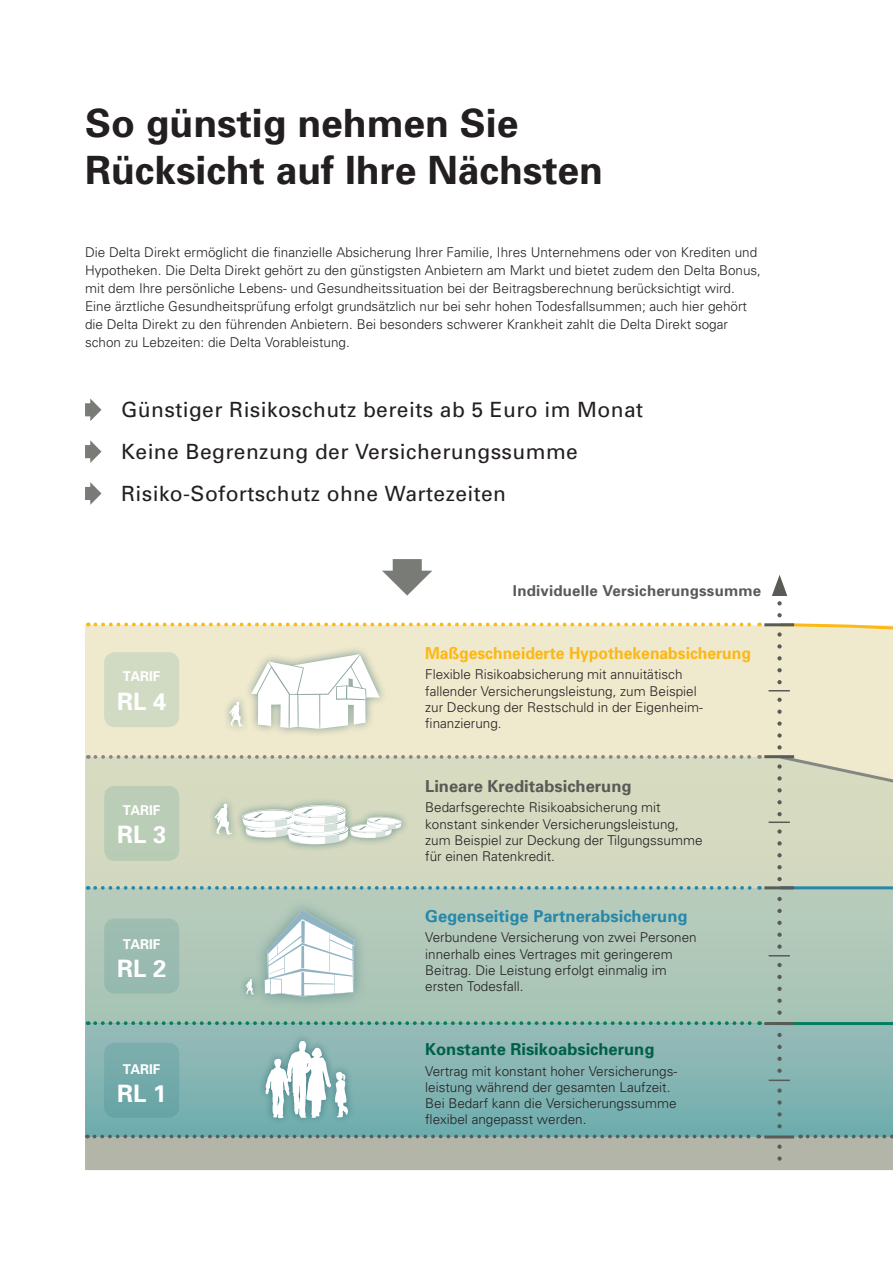
<style>
.page{position:relative;width:893px;height:1263px;background:#fff}
.page>*{position:absolute;margin:0;border:0;box-sizing:border-box;transform-origin:0 0}
.t1{font:700 39px "Univers";color:#231f20}
.t2{font:700 24px "Univers";color:#fff}
.t3{font:21px "Univers";letter-spacing:.02em;color:#231f20}
.t4{font:700 16.5px "Univers";color:#fcb814;scale:.95 1}
.t5{font:700 16.5px "Univers";color:#2688aa}
.t6{font:700 16.5px "Univers";color:#006047}
.t7{font:700 16.5px "Univers";color:#585b56}
.t8{font:700 15px "Univers";letter-spacing:.015em;color:#585b56}
.t9{font:300 13.5px/18px "Univers";color:#231f20}
.t10{font:700 13.5px "Univers";color:#fff}
</style>
<div class="page">
<svg style="left:85px;top:625px;width:693px;height:263px;background:#e1e1c6"></svg>
<div style="left:778px;top:623px;width:115px;height:122px;background:#efe9cd"></div>
<div style="left:85px;top:1137px;width:808px;height:33px;background:#b3b5a8"></div>
<svg style="left:382px;top:559px;width:50px;height:37px"></svg>
<div style="left:85px;top:1023px;width:808px;height:114px;background:linear-gradient(to bottom,#99bdb9,#6daaab)"></div>
<div style="left:85px;top:888px;width:808px;height:135px;background:#b0c7b9"></div>
<svg style="left:95px;top:886px;width:665px;height:4px"></svg>
<svg style="left:95px;top:755px;width:665px;height:4px;background:#c1c1ae"></svg>
<svg style="left:95px;top:623px;width:665px;height:3px"></svg>
<svg style="left:95px;top:1021px;width:665px;height:4px"></svg>
<div style="left:242px;top:645px;width:153px;height:99px;background:#004b5d;opacity:.5"></div>
<svg style="left:251px;top:654px;width:129px;height:75px"></svg>
<div style="left:221px;top:693px;width:37px;height:48px;background:#004b5d;opacity:.5"></div>
<svg style="left:229px;top:702px;width:14px;height:24px"></svg>
<div style="left:250px;top:895px;width:126px;height:123px;background:#004b5d;opacity:.4"></div>
<svg style="left:265px;top:910px;width:90px;height:87px"></svg>
<div style="left:237px;top:971px;width:31px;height:39px;background:#004b5d;opacity:.5"></div>
<svg style="left:245px;top:979px;width:9px;height:16px"></svg>
<svg style="left:85px;top:398px;width:17px;height:23px"></svg>
<svg style="left:85px;top:440px;width:17px;height:23px"></svg>
<svg style="left:85px;top:482px;width:17px;height:23px"></svg>
<svg style="left:94px;top:1134px;width:665px;height:4px;background:#70928f"></svg>
<div style="left:257px;top:1033px;width:106px;height:99px;background:#004b5d;opacity:.5"></div>
<svg style="left:265px;top:1041px;width:84px;height:77px"></svg>
<div style="left:104px;top:652px;width:75px;height:75px;background:#d1dbc3;border-radius:11px"></div>
<div style="left:104px;top:786px;width:75px;height:75px;background:#bacdb6;border-radius:11px"></div>
<div style="left:104px;top:918px;width:75px;height:75px;background:#9bbbb0;border-radius:11px"></div>
<div style="left:104px;top:1043px;width:75px;height:75px;background:#72a9aa;border-radius:11px"></div>
<hr style="left:764px;top:886px;width:30px;height:3px;background:#585b56">
<hr style="left:764px;top:755px;width:30px;height:3px;background:#585b56">
<hr style="left:764px;top:623px;width:30px;height:3px;background:#585b56">
<svg style="left:769px;top:690px;width:21px;height:1px"></svg>
<hr style="left:764px;top:1022px;width:30px;height:3px;background:#585b56">
<hr style="left:764px;top:1135px;width:30px;height:3px;background:#585b56">
<div style="left:206px;top:795px;width:40px;height:54px;background:#d4d9c0"></div>
<svg style="left:214px;top:803px;width:18px;height:32px"></svg>
<div style="left:234px;top:796px;width:182px;height:63px;background:#004b5d;opacity:.5"></div>
<svg style="left:242px;top:804px;width:160px;height:41px"></svg>
<svg style="left:777px;top:613px;width:5px;height:4px"></svg>
<svg style="left:777px;top:698px;width:5px;height:4px"></svg>
<svg style="left:777px;top:709px;width:5px;height:5px"></svg>
<svg style="left:777px;top:721px;width:5px;height:5px"></svg>
<svg style="left:777px;top:733px;width:5px;height:5px"></svg>
<svg style="left:777px;top:632px;width:5px;height:5px"></svg>
<svg style="left:777px;top:644px;width:5px;height:4px"></svg>
<svg style="left:777px;top:656px;width:5px;height:4px"></svg>
<svg style="left:777px;top:668px;width:5px;height:4px"></svg>
<svg style="left:777px;top:680px;width:5px;height:4px"></svg>
<svg style="left:769px;top:745px;width:124px;height:393px"></svg>
<svg style="left:777px;top:1144px;width:5px;height:5px"></svg>
<svg style="left:777px;top:1156px;width:5px;height:5px"></svg>
<svg style="left:772px;top:575px;width:15px;height:30px"></svg>
<p class="t1" style="left:85px;top:100px;width:435px">So günstig nehmen Sie</p>
<p class="t1" style="left:85px;top:146px;width:519px">Rücksicht auf Ihre Nächsten</p>
<p class="t9" style="left:85px;top:244px;width:677px">Die Delta Direkt ermöglicht die finanzielle Absicherung Ihrer Familie, Ihres Unternehmens oder von Krediten und Hypotheken. Die Delta Direkt gehört zu den gü nstigsten Anbietern am Markt und bietet zudem den Delta Bonus, mit dem Ihre persönliche Lebens- und Gesundheitssituation bei der Beitragsberechnung berücksichtigt wird.<br>Eine ärztliche Gesundheitsprüfung erfolgt grundsätzlich nur bei sehr hohen Todesfallsummen; auch hier gehört die Delta Direkt zu den fü hrenden Anbietern. Bei besonders schwerer Krankheit zahlt die Delta Direkt sogar schon zu Lebzeiten: die Delta Vorableistung.</p>
<p class="t3" style="left:121px;top:397px;width:523px">Gü nstiger Risikoschutz bereits ab 5 Euro im Monat</p>
<p class="t3" style="left:121px;top:439px;width:458px">Keine Begrenzung der Versicherungssumme</p>
<p class="t3" style="left:121px;top:481px;width:386px">Risiko-Sofortschutz ohne Wartezeiten</p>
<p class="t10" style="left:123px;top:668px;width:39px">TARIF</p>
<p class="t2" style="left:117px;top:686px;width:51px">RL 4</p>
<p class="t10" style="left:123px;top:802px;width:39px">TARIF</p>
<p class="t2" style="left:117px;top:820px;width:51px">RL 3</p>
<p class="t10" style="left:123px;top:935px;width:39px">TARIF</p>
<p class="t2" style="left:117px;top:954px;width:51px">RL 2</p>
<p class="t10" style="left:123px;top:1060px;width:39px">TARIF</p>
<p class="t2" style="left:117px;top:1079px;width:51px">RL 1</p>
<p class="t8" style="left:513px;top:581px;width:250px">Individuelle Versicherungssumme</p>
<p class="t4" style="left:425px;top:643px;width:344px">Maßgeschneiderte Hypothekenabsicherung</p>
<p class="t9" style="left:425px;top:665px;width:259px">Flexible Risikoabsicherung mit annuitätisch</p>
<p class="t9" style="left:425px;top:682px;width:273px">fallender Versicherungsleistung, zum Beispiel</p>
<p class="t9" style="left:425px;top:698px;width:279px">zur Deckung der Restschuld in der Eigenheim-</p>
<p class="t9" style="left:425px;top:714px;width:78px">finanzierung.</p>
<p class="t7" style="left:425px;top:776px;width:208px">Lineare Kreditabsicherung</p>
<p class="t9" style="left:425px;top:799px;width:237px">Bedarfsgerechte Risikoabsicherung mit</p>
<p class="t9" style="left:425px;top:815px;width:255px">konstant sinkender Versicherungsleistung,</p>
<p class="t9" style="left:425px;top:831px;width:279px">zum Beispiel zur Deckung der Tilgungssumme</p>
<p class="t9" style="left:425px;top:847px;width:131px">für einen Ratenkredit.</p>
<p class="t5" style="left:425px;top:906px;width:264px">Gegenseitige Partnerabsicherung</p>
<p class="t9" style="left:425px;top:928px;width:273px">Verbundene Versicherung von zwei Personen</p>
<p class="t9" style="left:425px;top:945px;width:249px">innerhalb eines Vertrages mit geringerem</p>
<p class="t9" style="left:425px;top:961px;width:243px">Beitrag. Die Leistung erfolgt einmalig im</p>
<p class="t9" style="left:425px;top:977px;width:100px">ersten Todesfall.</p>
<p class="t6" style="left:425px;top:1039px;width:231px">Konstante Risikoabsicherung</p>
<p class="t9" style="left:425px;top:1062px;width:254px">Vertrag mit konstant hoher Versicherungs-</p>
<p class="t9" style="left:425px;top:1078px;width:247px">leistung während der gesamten Laufzeit.</p>
<p class="t9" style="left:425px;top:1094px;width:253px">Bei Bedarf kann die Versicherungssumme</p>
<p class="t9" style="left:425px;top:1110px;width:163px">flexibel angepasst werden.</p>
</div>
